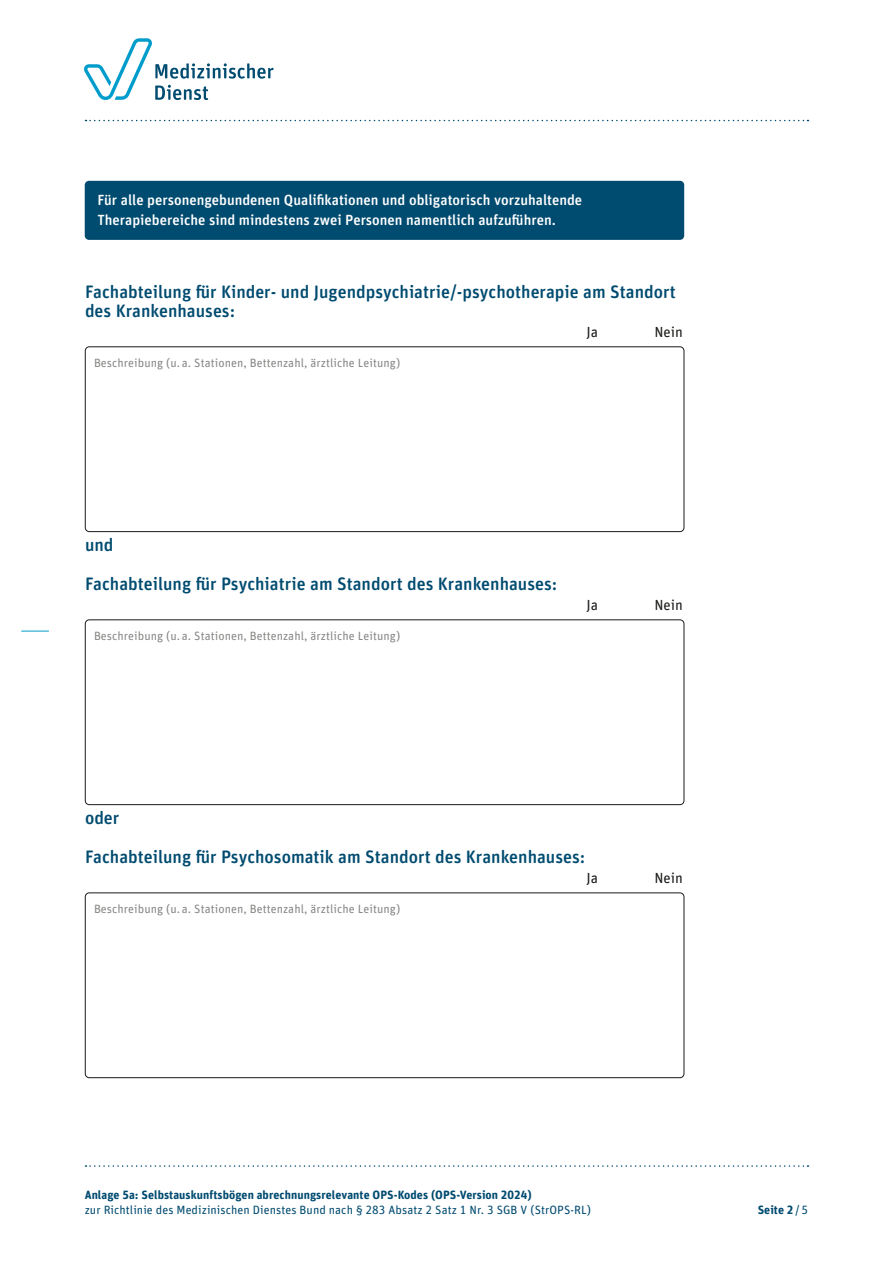
<style>
.page{position:relative;width:893px;height:1263px;background:#fff}
.page>*{position:absolute;margin:0;border:0;box-sizing:border-box;transform-origin:0 0}
.H3_Zwischenheadline_ohne_Linie{font:500 18px/19.5px "Unit Rounded Pro";color:#004b70}
.Fließtext_ohne_Abstand{font:500 18px "Unit Rounded Pro";color:#004b70}
.Unterzeilen{font:500 14.7px/19.5px "Unit Rounded Pro";color:#fff}
.Strukturprüfungen_ja_nein{font:14.7px "Unit Rounded Pro";color:#1a1a18}
.Bescheibung_Textfelder{font:12px "Unit Rounded Pro";letter-spacing:.005em;color:#878786}
.Paginierung{font:700 12px "Unit Rounded Pro";letter-spacing:.005em;color:#004b70}
.t1{font:12px "Unit Rounded Pro";letter-spacing:.005em;color:#004b70}
.s1{font-weight:400}
</style>
<div class="page">
<svg style="left:85px;top:1165px;width:723px;height:2px"></svg>
<svg style="left:85px;top:120px;width:723px;height:1px"></svg>
<svg style="left:21px;top:631px;width:28px;height:1px"></svg>
<svg style="left:84px;top:38px;width:190px;height:62px"></svg>
<div style="left:85px;top:347px;width:599px;height:185px;border:1px solid #1a1a18;border-radius:4px"></div>
<div style="left:85px;top:620px;width:599px;height:185px;border:1px solid #1a1a18;border-radius:4px"></div>
<div style="left:85px;top:893px;width:599px;height:185px;border:1px solid #1a1a18;border-radius:4px"></div>
<div style="left:85px;top:181px;width:599px;height:59px;background:#004b70;border-radius:4px"></div>
<p class="Unterzeilen" style="left:97px;top:190px;width:486px">Für alle personengebundenen Qualifikationen und obligatorisch vorzuhaltende<br>Therapiebereiche sind mindestens zwei Personen namentlich aufzuführen.</p>
<h3 class="H3_Zwischenheadline_ohne_Linie" style="left:85px;top:281px;width:592px">Fachabteilung für Kinder- und Jugendpsychiatrie/-psychotherapie am Standort des Krankenhauses:</h3>
<p class="Strukturprüfungen_ja_nein" style="left:586px;top:322px;width:13px">Ja</p>
<p class="Strukturprüfungen_ja_nein" style="left:654px;top:322px;width:30px">Nein</p>
<p class="Bescheibung_Textfelder" style="left:94px;top:354px;width:308px">Beschreibung (u. a. Stationen, Bettenzahl, ärztliche Leitung)</p>
<p class="Fließtext_ohne_Abstand" style="left:85px;top:532px;width:30px">und</p>
<h3 class="H3_Zwischenheadline_ohne_Linie" style="left:85px;top:573px;width:474px">Fachabteilung für Psychiatrie am Standort des Krankenhauses:</h3>
<p class="Bescheibung_Textfelder" style="left:94px;top:627px;width:308px">Beschreibung (u. a. Stationen, Bettenzahl, ärztliche Leitung)</p>
<p class="Strukturprüfungen_ja_nein" style="left:586px;top:595px;width:13px">Ja</p>
<p class="Strukturprüfungen_ja_nein" style="left:654px;top:595px;width:30px">Nein</p>
<p class="Fließtext_ohne_Abstand" style="left:85px;top:805px;width:36px">oder</p>
<h3 class="H3_Zwischenheadline_ohne_Linie" style="left:85px;top:846px;width:502px">Fachabteilung für Psychosomatik am Standort des Krankenhauses:</h3>
<p class="Bescheibung_Textfelder" style="left:94px;top:900px;width:308px">Beschreibung (u. a. Stationen, Bettenzahl, ärztliche Leitung)</p>
<p class="Strukturprüfungen_ja_nein" style="left:586px;top:868px;width:13px">Ja</p>
<p class="Strukturprüfungen_ja_nein" style="left:654px;top:868px;width:30px">Nein</p>
<p class="Paginierung" style="left:85px;top:1186px;width:449px">Anlage 5a: Selbstauskunftsbögen abrechnungsrelevante OPS-Kodes (OPS-Version 2024)</p>
<p class="t1" style="left:85px;top:1202px;width:508px">zur Richtlinie des Medizinischen Dienstes Bund nach § 283 Absatz 2 Satz 1 Nr. 3 SGB V (StrOPS-RL)</p>
<p class="Paginierung" style="left:758px;top:1201px;width:52px">Seite 2<span class="s1">/5</span></p>
</div>
